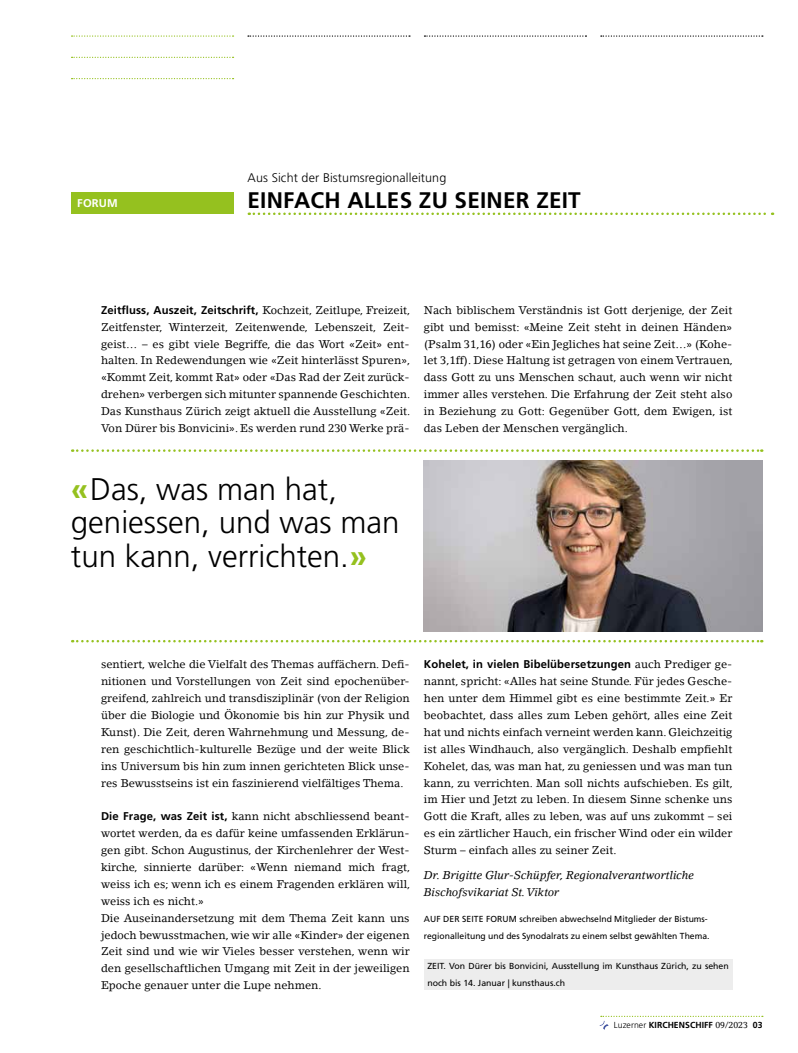
<style>
.page{position:relative;width:798px;height:1053px;background:#fff}
.page>*{position:absolute;margin:0;border:0;box-sizing:border-box;transform-origin:0 0}
.t1{font:300 31.25px/33.8px "Frutiger LT Std";color:#000}
.t2{font:700 22.5px "Frutiger LT Std";letter-spacing:.01em;color:#000}
.t3{font:300 12.5px "Frutiger LT Std";letter-spacing:.01em;color:#000}
.t4{font:700 11.25px "Frutiger LT Std";letter-spacing:.01em;color:#000}
.t5{font:italic 11.25px "Lino Letter Std";color:#000}
.t6{font:700 11.25px "Frutiger LT Std";letter-spacing:.01em;color:#fff}
.t7{font:11.12px/16.9px "Lino Letter Std";color:#000;text-align:justify}
.t8{font:italic 11.12px "Lino Letter Std";color:#000}
.t9{font:8.75px/16.9px "Frutiger LT Std";color:#000}
.t10{font:700 8.75px "Frutiger LT Std";letter-spacing:.005em;color:#000}
.s1{font-family:"Lino Letter Std";font-weight:400;font-size:11.12px}
.s2{font-weight:700;color:#95c11f}
.s3{font-family:"Frutiger LT Std";font-weight:700;font-size:11.25px}
.s4{font-weight:300}
.s5{font-family:"Lino Letter Std";font-weight:400}
</style>
<div class="page">
<svg style="left:599px;top:1015px;width:163px;height:14px"></svg>
<svg style="left:600px;top:35px;width:162px;height:2px"></svg>
<svg style="left:424px;top:35px;width:162px;height:2px"></svg>
<svg style="left:248px;top:35px;width:162px;height:2px"></svg>
<svg style="left:72px;top:449px;width:690px;height:3px"></svg>
<svg style="left:72px;top:640px;width:690px;height:2px"></svg>
<img style="left:423px;top:461px;width:339px;height:170px">
<svg style="left:249px;top:212px;width:523px;height:3px"></svg>
<svg style="left:71px;top:35px;width:162px;height:2px"></svg>
<svg style="left:71px;top:57px;width:162px;height:1px"></svg>
<svg style="left:71px;top:78px;width:162px;height:1px"></svg>
<div style="left:71px;top:192px;width:162px;height:21px;background:#95c11f"></div>
<div style="left:423px;top:958px;width:309px;height:31px;background:#ededed"></div>
<p class="t6" style="left:77px;top:196px;width:42px">FORUM</p>
<p class="t3" style="left:247px;top:170px;width:200px">Aus Sicht der Bistumsregionalleitung</p>
<h2 class="t2" style="left:247px;top:186px;width:334px">EINFACH ALLES ZU SEINER ZEIT</h2>
<p class="t4" style="left:101px;top:303px;width:310px">Zeitfluss, Auszeit, Zeitschrift, <span class="s1">Kochzeit, Zeitlupe, Freizeit,</span></p>
<p class="t7" style="left:101px;top:318px;width:310px">Zeitfenster, Winterzeit, Zeitenwende, Lebenszeit, Zeit&shy;geist… – es gibt viele Begriffe, die das Wort «Zeit» ent&shy;halten. In Redewendungen wie «Zeit hinterlässt Spuren», «Kommt Zeit, kommt Rat» oder «Das Rad der Zeit zurück&shy;drehen» verbergen sich mitunter spannende Geschichten.<br>Das Kunsthaus Zürich zeigt aktuell die Ausstellung «Zeit.<br>Von Dürer bis Bonvicini». Es werden rund 230 Werke prä-</p>
<p class="t7" style="left:423px;top:301px;width:310px">Nach biblischem Verständnis ist Gott derjenige, der Zeit gibt und bemisst: «Meine Zeit steht in deinen Händen» (Psalm 31,16) oder «Ein Jegliches hat seine Zeit…» (Kohe&shy;let 3,1ff). Diese Haltung ist getragen von einem Vertrauen, dass Gott zu uns Menschen schaut, auch wenn wir nicht immer alles verstehen. Die Erfahrung der Zeit steht also in Beziehung zu Gott: Gegenüber Gott, dem Ewigen, ist das Leben der Menschen vergänglich.</p>
<h1 class="t1" style="left:71px;top:472px;width:330px"><span class="s2">«</span>Das, was man hat, geniessen, und was man tun kann, verrichten.<span class="s2">»</span></h1>
<p class="t7" style="left:101px;top:656px;width:310px">sentiert, welche die Vielfalt des Themas auffächern. Defi&shy;nitionen und Vorstellungen von Zeit sind epochenüber&shy;greifend, zahlreich und transdisziplinär (von der Religion über die Biologie und Ökonomie bis hin zur Physik und Kunst). Die Zeit, deren Wahrnehmung und Messung, de&shy;ren geschichtlich-kulturelle Bezüge und der weite Blick ins Universum bis hin zum innen gerichteten Blick unse&shy;res Bewusstseins ist ein faszinierend vielfältiges Thema.</p>
<p class="t7" style="left:101px;top:807px;width:310px;text-align:left"><span class="s3">Die Frage, was Zeit ist,</span> kann nicht abschliessend beant&shy;wortet werden, da es dafür keine umfassenden Erklärun&shy;gen gibt. Schon Augustinus, der Kirchenlehrer der West&shy;kirche, sinnierte darüber: «Wenn niemand mich fragt, weiss ich es; wenn ich es einem Fragenden erklären will, weiss ich es nicht.»<br>Die Auseinandersetzung mit dem Thema Zeit kann uns jedoch bewusstmachen, wie wir alle «Kinder» der eigenen Zeit sind und wie wir Vieles besser verstehen, wenn wir den gesellschaftlichen Umgang mit Zeit in der jeweiligen Epoche genauer unter die Lupe nehmen.</p>
<p class="t4" style="left:423px;top:657px;width:310px">Kohelet, in vielen Bibelübersetzungen <span class="s1">auch Prediger ge-</span></p>
<p class="t7" style="left:423px;top:672px;width:310px">nannt, spricht: «Alles hat seine Stunde. Für jedes Gesche&shy;hen unter dem Himmel gibt es eine bestimmte Zeit.» Er beobachtet, dass alles zum Leben gehört, alles eine Zeit hat und nichts einfach verneint werden kann. Gleichzeitig ist alles Windhauch, also vergänglich. Deshalb empfiehlt Kohelet, das, was man hat, zu geniessen und was man tun kann, zu verrichten. Man soll nichts aufschieben. Es gilt, im Hier und Jetzt zu leben. In diesem Sinne schenke uns Gott die Kraft, alles zu leben, was auf uns zukommt – sei es ein zärtlicher Hauch, ein frischer Wind oder ein wilder Sturm – einfach alles zu seiner Zeit.</p>
<p class="t5" style="left:423px;top:868px;width:272px">Dr. Brigitte Glur-Schüpfer, Regionalverantwortliche</p>
<p class="t8" style="left:423px;top:885px;width:137px">Bischofsvikariat St. Viktor</p>
<p class="t9" style="left:423px;top:910px;width:287px">AUF DER SEITE FORUM schreiben abwechselnd Mitglieder der Bistums&shy;regionalleitung und des Synodalrats zu einem selbst gewählten Thema.</p>
<p class="t9" style="left:427px;top:957px;width:303px">ZEIT. Von Dürer bis Bonvicini, Ausstellung im Kunsthaus Zürich, zu sehen noch bis 14. Januar | kunsthaus.ch</p>
<p class="t10" style="left:613px;top:1019px;width:150px"><span class="s4">Luzerner</span> KIRCHENSCHIFF <span class="s5">09/2023</span> 03</p>
</div>
